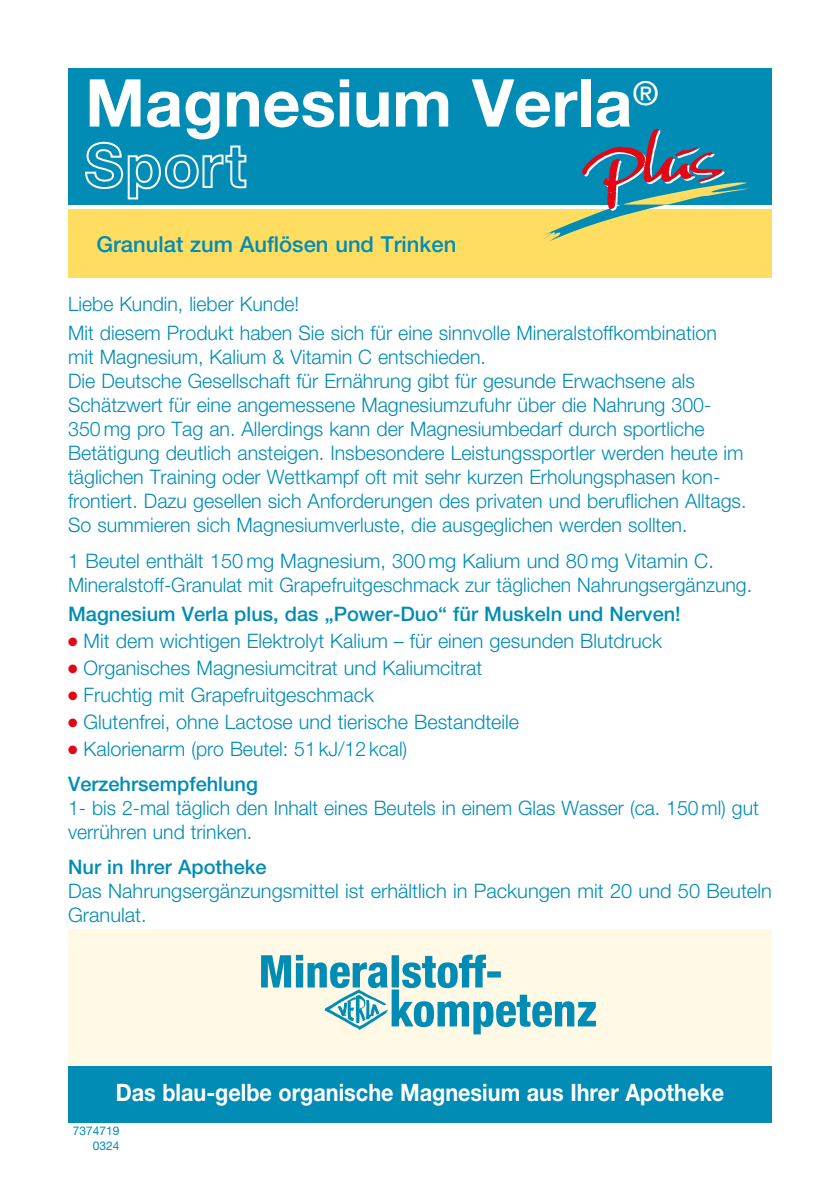
<style>
.page{position:relative;width:840px;height:1191px;background:#fff}
.page>*{position:absolute;margin:0;border:0;box-sizing:border-box;transform-origin:0 0}
.t1{font:700 66px "Helvetica Neue LT Pro";color:#fff}
.t2{font:700 24px "Helvetica Neue LT Pro";color:#fff;scale:.9 1}
.t3{font:500 22px "Helvetica Neue LT Pro";color:#008cb5}
.t4{font:300 20px/24px "Helvetica Neue LT Pro";color:#008cb5}
.t5{font:500 20px "Helvetica Neue LT Pro";color:#008cb5}
.t6{font:12px "Helvetica Neue LT Pro";color:#008cb5}
.s1{color:#e30614}
</style>
<div class="page">
<div style="left:68px;top:929px;width:703px;height:142px;background:#fff9e5"></div>
<div style="left:68px;top:210px;width:703px;height:68px;background:#ffdd61"></div>
<div style="left:68px;top:68px;width:703px;height:136px;background:#008cb5"></div>
<svg style="left:541px;top:129px;width:208px;height:113px"></svg>
<svg style="left:85px;top:141px;width:162px;height:59px"></svg>
<svg style="left:261px;top:954px;width:334px;height:80px"></svg>
<img style="left:315px;top:968px;width:74px;height:66px">
<div style="left:68px;top:1066px;width:703px;height:57px;background:#008cb5"></div>
<p class="t1" style="left:85px;top:61px;width:575px">Magnesium Verla<sup>®</sup></p>
<p class="t3" style="left:96px;top:231px;width:361px">Granulat zum Auflösen und Trinken</p>
<p class="t4" style="left:68px;top:291px;width:232px">Liebe Kundin, lieber Kunde!</p>
<p class="t4" style="left:68px;top:321px;width:650px">Mit diesem Produkt haben Sie sich für eine sinnvolle Mineralstoffkombination mit Magnesium, Kalium &amp; Vitamin C entschieden.</p>
<p class="t4" style="left:68px;top:369px;width:679px">Die Deutsche Gesellschaft für Ernährung gibt für gesunde Erwachsene als Schätzwert für eine angemessene Magnesiumzufuhr über die Nahrung 300- 350 mg pro Tag an. Allerdings kann der Magnesiumbedarf durch sportliche Betätigung deutlich ansteigen. Insbesondere Leistungssportler werden heute im täglichen Training oder Wettkampf oft mit sehr kurzen Erholungsphasen kon&shy;frontiert. Dazu gesellen sich Anforderungen des privaten und beruflichen Alltags.<br>So summieren sich Magnesiumverluste, die ausgeglichen werden sollten.</p>
<p class="t4" style="left:68px;top:548px;width:647px">1 Beutel enthält 150 mg Magnesium, 300 mg Kalium und 80 mg Vitamin C.</p>
<p class="t4" style="left:68px;top:572px;width:685px">Mineralstoff-Granulat mit Grapefruitgeschmack zur täglichen Nahrungsergänzung.</p>
<p class="t5" style="left:68px;top:602px;width:614px">Magnesium Verla plus, das „Power-Duo“ für Muskeln und Nerven!</p>
<p class="t4" style="left:68px;top:628px;width:595px"><span class="s1">●</span> Mit dem wichtigen Elektrolyt Kalium – für einen gesunden Blutdruck</p>
<p class="t4" style="left:68px;top:655px;width:415px"><span class="s1">●</span> Organisches Magnesiumcitrat und Kaliumcitrat</p>
<p class="t4" style="left:68px;top:682px;width:307px"><span class="s1">●</span> Fruchtig mit Grapefruitgeschmack</p>
<p class="t4" style="left:68px;top:709px;width:452px"><span class="s1">●</span> Glutenfrei, ohne Lactose und tierische Bestandteile</p>
<p class="t4" style="left:68px;top:736px;width:340px"><span class="s1">●</span> Kalorienarm (pro Beutel: 51 kJ/12 kcal)</p>
<p class="t5" style="left:68px;top:771px;width:191px">Verzehrsempfehlung</p>
<p class="t4" style="left:68px;top:795px;width:691px">1- bis 2-mal täglich den Inhalt eines Beutels in einem Glas Wasser (ca. 150 ml) gut verrühren und trinken.</p>
<p class="t5" style="left:68px;top:855px;width:200px">Nur in Ihrer Apotheke</p>
<p class="t4" style="left:68px;top:878px;width:704px">Das Nahrungsergänzungsmittel ist erhältlich in Packungen mit 20 und 50 Beuteln<br>Granulat.</p>
<p class="t2" style="left:116px;top:1077px;width:677px">Das blau-gelbe organische Magnesium aus Ihrer Apotheke</p>
<p class="t6" style="left:73px;top:1123px;width:48px">7374719</p>
<p class="t6" style="left:93px;top:1138px;width:28px">0324</p>
</div>
